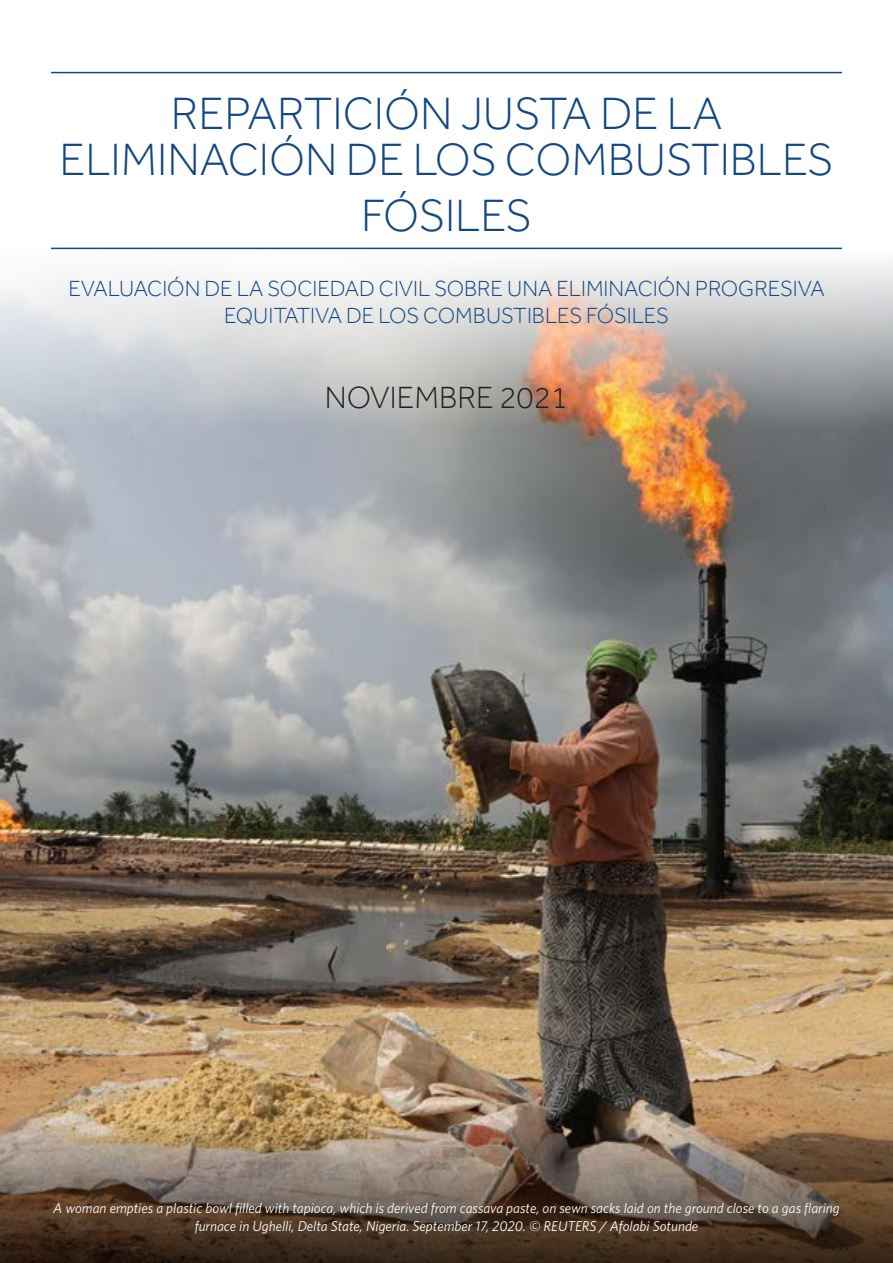
<style>
.page{position:relative;width:893px;height:1263px;background:#fff}
.page>*{position:absolute;margin:0;border:0;box-sizing:border-box;transform-origin:0 0}
.cover_title{font:300 46.5px/46.5px "Effra";color:#134784;text-align:center}
.t1{font:300 31.5px "Effra";color:#231f20}
.subhead{font:300 22.5px/27px "Effra";color:#134784;text-align:center}
.image_caption{font:italic 14.25px/18px "Whitney";color:#fff;text-align:center}
</style>
<div class="page">
<img style="left:0;top:427px;width:893px;height:696px">
<svg style="left:0;top:1123px;width:893px;height:140px;background:#6c5948"></svg>
<svg style="left:0;top:247px;width:893px;height:180px"></svg>
<hr style="left:51px;top:72px;width:791px;height:1px;background:#134784">
<hr style="left:51px;top:248px;width:791px;height:1px;background:#134784">
<p class="cover_title" style="left:60px;top:89px;width:775px">REPARTICIÓN JUSTA DE LA<br>ELIMINACIÓN DE LOS COMBUSTIBLES</p>
<p class="cover_title" style="left:361px;top:191px;width:172px">FÓSILES</p>
<p class="subhead" style="left:68px;top:275px;width:758px">EVALUACIÓN DE LA SOCIEDAD CIVIL SOBRE UNA ELIMINACIÓN PROGRESIVA<br>EQUITATIVA DE LOS COMBUSTIBLES FÓSILES</p>
<p class="t1" style="left:325px;top:379px;width:245px">NOVIEMBRE 2021</p>
<p class="image_caption" style="left:53px;top:1199px;width:788px">A woman empties a plastic bowl filled with tapioca, which is derived from cassava paste, on sewn sacks laid on the ground close to a gas flaring furnace in Ughelli, Delta State, Nigeria. September 17, 2020. © REUTERS / Afolabi Sotunde</p>
</div>
